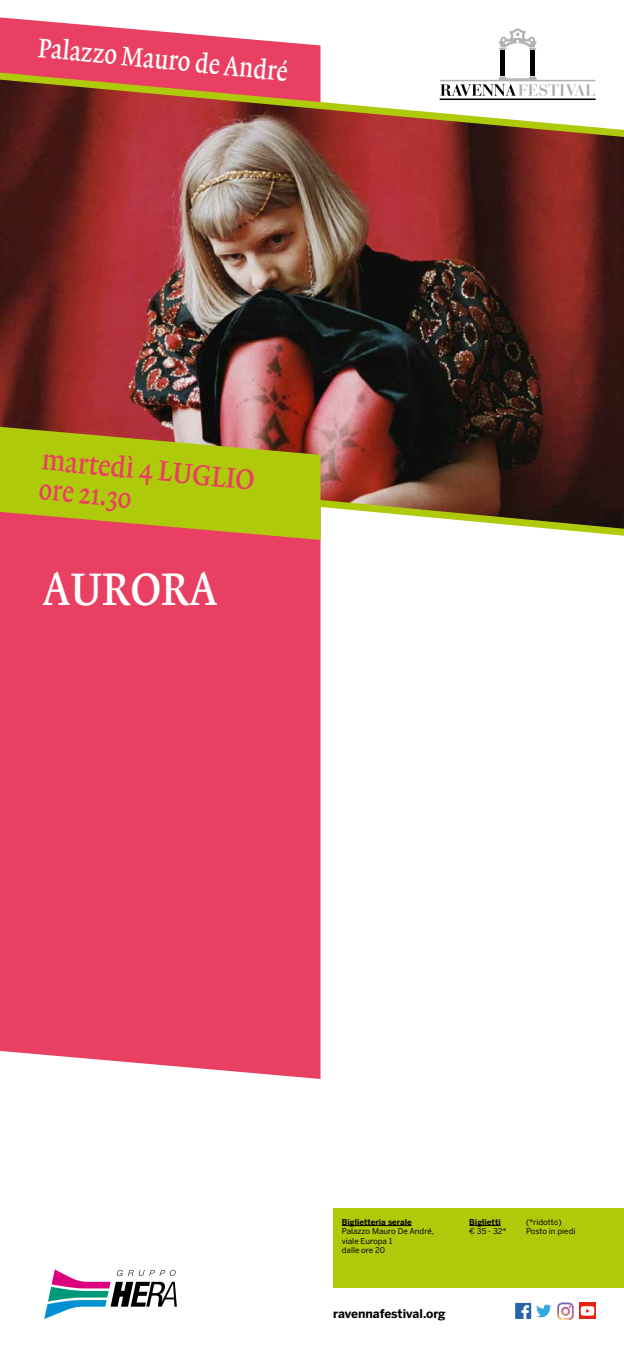
<style>
.page{position:relative;width:624px;height:1361px;background:#fff}
.page>*{position:absolute;margin:0;border:0;box-sizing:border-box;transform-origin:0 0}
.t1{font:48px "Lexicon No 1 Roman B";color:#fff;scale:.85 1}
.t2{font:30px/30.4px "Lexicon No 1 Roman B";color:#e93f62;scale:.85 1}
.t3{font:28.4px "Lexicon No 1 Roman B";color:#fff;scale:.8 1}
.t4{font:700 12px "Benton Sans";letter-spacing:-.005em;color:#000}
.t5{font:8px/9.6px "Benton Sans";color:#000}
.t6{font:700 8px "Benton Sans";color:#000}
</style>
<div class="page">
<div style="left:0;top:17px;width:320px;height:1062px;background:#e93f62"></div>
<img style="left:0;top:67px;width:624px;height:474px">
<div style="left:530px;top:51px;width:5px;height:25px;background:#000"></div>
<svg style="left:498px;top:28px;width:38px;height:22px"></svg>
<div style="left:500px;top:51px;width:5px;height:25px;background:#000"></div>
<svg style="left:439px;top:76px;width:156px;height:24px"></svg>
<svg style="left:0;top:427px;width:320px;height:113px;background:#b4a91e"></svg>
<div style="left:333px;top:1208px;width:291px;height:79px;background:#afca0b"></div>
<hr style="left:342px;top:1225px;width:69px;height:1px;background:#000">
<hr style="left:469px;top:1225px;width:31px;height:1px;background:#000">
<svg style="left:515px;top:1303px;width:16px;height:16px"></svg>
<svg style="left:579px;top:1302px;width:16px;height:17px"></svg>
<svg style="left:580px;top:1306px;width:14px;height:9px"></svg>
<img style="left:557px;top:1302px;width:16px;height:17px">
<svg style="left:44px;top:1269px;width:133px;height:50px"></svg>
<h3 class="t3" style="left:40px;top:31px;width:314px;rotate:6deg">Palazzo Mauro de André</h3>
<h2 class="t2" style="left:44px;top:443px;width:253px;rotate:6deg">martedì 4 LUGLIO ore 21.30</h2>
<h1 class="t1" style="left:43px;top:562px;width:207px">AURORA</h1>
<p class="t6" style="left:342px;top:1217px;width:71px">Biglietteria serale</p>
<p class="t5" style="left:342px;top:1226px;width:94px">Palazzo Mauro De André, viale Europa 1<br>dalle ore 20</p>
<h3 class="t4" style="left:333px;top:1307px;width:114px">ravennafestival.org</h3>
<p class="t6" style="left:469px;top:1217px;width:33px">Biglietti</p>
<p class="t5" style="left:526px;top:1216px;width:37px">(*ridotto)</p>
<p class="t5" style="left:469px;top:1226px;width:39px">€ 35 - 32*</p>
<p class="t5" style="left:526px;top:1226px;width:51px">Posto in piedi</p>
</div>
